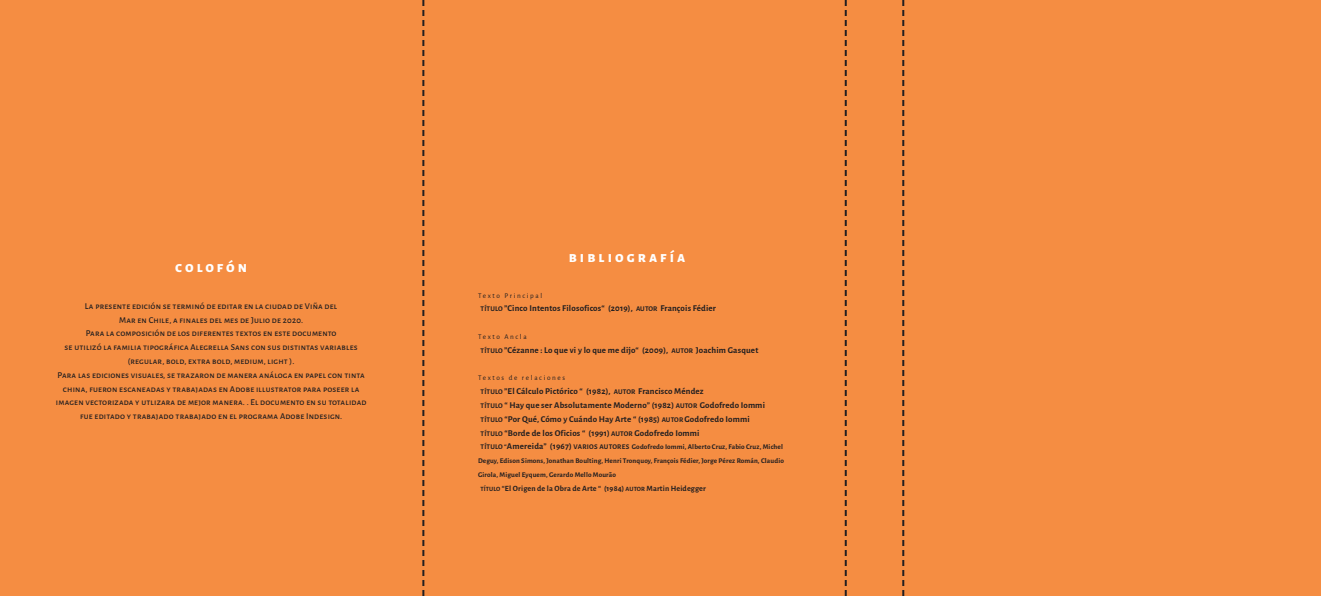
<style>
.page{position:relative;width:1321px;height:596px;background:#fff}
.page>*{position:absolute;margin:0;border:0;box-sizing:border-box;transform-origin:0 0}
.Texto_Principal{font:800 15.3px "Alegreya Sans";letter-spacing:.2em;color:#fff}
.TEXTO_trabajado{font:500 8.9px/13.8px "Alegreya Sans";letter-spacing:.02em;color:#231f20;text-align:center}
.TEXTO_trabajado-2{font:700 8.9px "Alegreya Sans";letter-spacing:.02em;color:#231f20}
.TEXTO_trabajado-3{font:700 8px "Alegreya Sans";letter-spacing:.02em;color:#231f20}
.TEXTO_trabajado-4{font:700 7.2px/13.8px "Alegreya Sans";letter-spacing:.02em;color:#231f20}
.TEXTO_trabajado-5{font:7.2px "Alegreya Sans";letter-spacing:.23em;color:#231f20}
.s1{font-size:7.2px}
.s2{font-size:8.9px}
.s3{font-size:6.5px}
</style>
<div class="page">
<div style="left:0;top:0;width:1321px;height:595px;background:#f58d42"></div>
<svg style="left:902px;top:0;width:2px;height:595px"></svg>
<svg style="left:845px;top:0;width:2px;height:595px"></svg>
<svg style="left:422px;top:0;width:2px;height:595px"></svg>
<p class="Texto_Principal" style="left:175px;top:255px;width:73px">Colofón</p>
<p class="TEXTO_trabajado" style="left:85px;top:298px;width:254px">La presente edición se terminó de editar en la ciudad de Viña del</p>
<p class="TEXTO_trabajado" style="left:119px;top:312px;width:186px">Mar en Chile, a finales del mes de Julio de 2020.</p>
<p class="TEXTO_trabajado" style="left:86px;top:326px;width:252px">Para la composición de los diferentes textos en este documento</p>
<p class="TEXTO_trabajado" style="left:65px;top:339px;width:295px">se utilizó la familia tipográfica Alegrella Sans con sus distintas variables</p>
<p class="TEXTO_trabajado" style="left:128px;top:353px;width:168px">(regular, bold, extra bold, medium, light ).</p>
<p class="TEXTO_trabajado" style="left:56px;top:367px;width:312px">Para las ediciones visuales, se trazaron de manera análoga en papel con tinta china, fueron escaneadas y trabajadas en Adobe illustrator para poseer la imagen vectorizada y utlizara de mejor manera. . El documento en su totalidad fue editado y trabajado trabajado en el programa Adobe Indesign.</p>
<p class="Texto_Principal" style="left:569px;top:245px;width:118px">Bibliografía</p>
<p class="TEXTO_trabajado-5" style="left:478px;top:290px;width:66px">Texto Principal</p>
<p class="TEXTO_trabajado-2" style="left:481px;top:302px;width:237px"><span class="s1">TÍTULO</span> ”Cinco Intentos Filosoficos“ (2019), <span class="s1">AUTOR</span> François Fédier</p>
<p class="TEXTO_trabajado-5" style="left:478px;top:331px;width:50px">Texto Ancla</p>
<p class="TEXTO_trabajado-2" style="left:481px;top:343px;width:279px"><span class="s1">TÍTULO</span> ”Cézanne : Lo que vi y lo que me dijo“ (2009), <span class="s1">AUTOR</span> Joachim Gasquet</p>
<p class="TEXTO_trabajado-5" style="left:478px;top:373px;width:89px">Textos de relaciones</p>
<p class="TEXTO_trabajado-2" style="left:481px;top:384px;width:225px"><span class="s1">TÍTULO</span> ”El Cálculo Pictórico “ (1982), <span class="s1">AUTOR</span> Francisco Méndez</p>
<p class="TEXTO_trabajado-2" style="left:481px;top:398px;width:286px"><span class="s1">TÍTULO</span> “ Hay que ser Absolutamente Moderno” (1982) <span class="s1">AUTOR</span> Godofredo Iommi</p>
<p class="TEXTO_trabajado-2" style="left:481px;top:412px;width:271px"><span class="s1">TÍTULO</span> “Por Qué, Cómo y Cuándo Hay Arte “ (1985) <span class="s1">AUTOR</span> Godofredo Iommi</p>
<p class="TEXTO_trabajado-2" style="left:481px;top:426px;width:220px"><span class="s1">TÍTULO</span> “Borde de los Oficios “ (1991) <span class="s1">AUTOR</span> Godofredo Iommi</p>
<p class="TEXTO_trabajado-4" style="left:478px;top:439px;width:307px;text-indent:3px">TÍTULO “<span class="s2">Amereida” (1967)</span> VARIOS AUTORES Godofredo Iommi, Alberto Cruz, Fabio Cruz, Michel<br>Deguy, Edison Simons, Jonathan Boulting, Henri Tronquoy, François Fédier, Jorge Pérez Román, Claudio<br>Girola, Miguel Eyquem, Gerardo Mello Mourão</p>
<p class="TEXTO_trabajado-3" style="left:480px;top:482px;width:227px"><span class="s3">TÍTULO</span> “El Origen de la Obra de Arte “ (1984) <span class="s3">AUTOR</span> Martin Heidegger</p>
</div>
